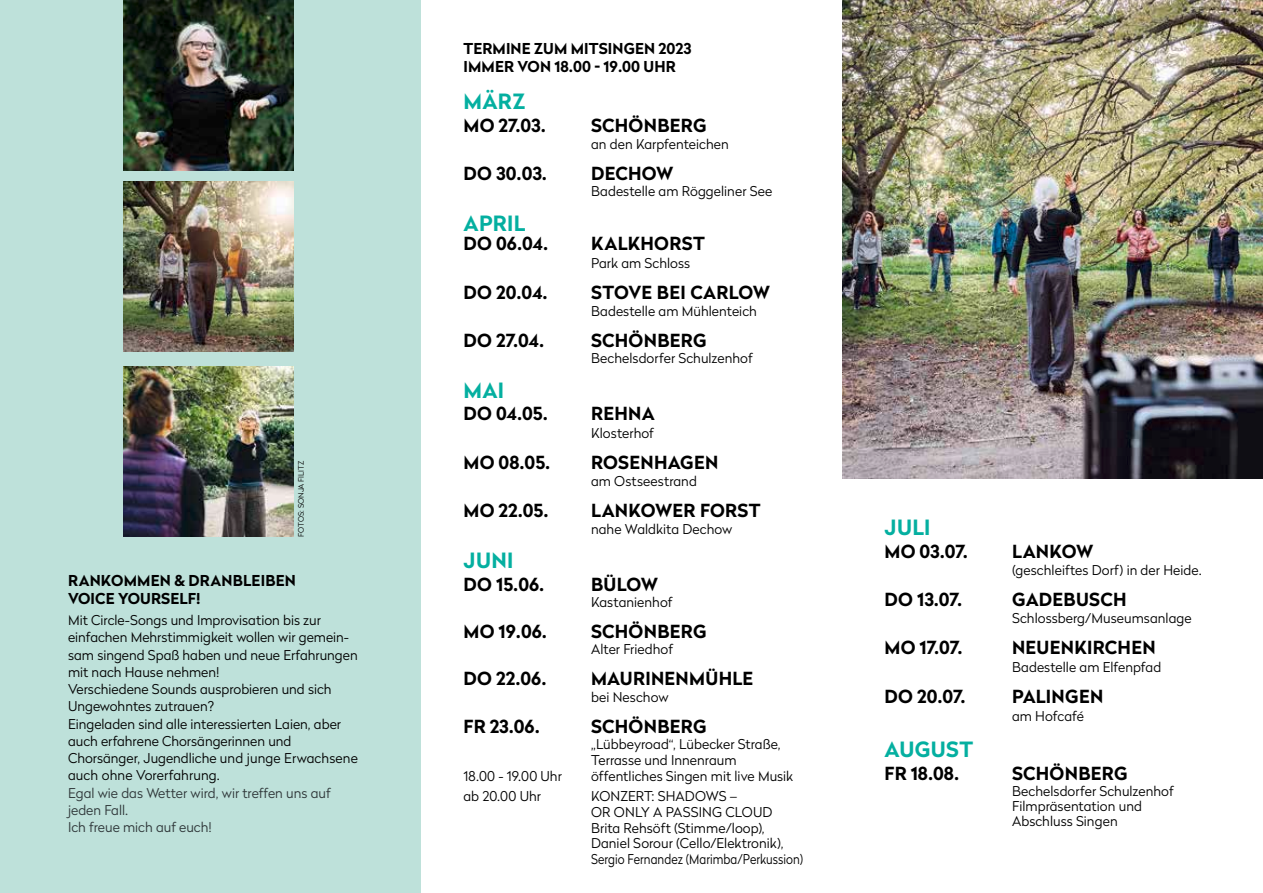
<style>
.page{position:relative;width:1263px;height:893px;background:#fff}
.page>*{position:absolute;margin:0;border:0;box-sizing:border-box;transform-origin:0 0}
.t1{font:700 21px "Radikal";letter-spacing:.015em;color:#04afa0}
.t2{font:700 18px "Radikal";letter-spacing:.01em;color:#000}
.t3{font:700 15px/18px "Radikal";letter-spacing:.005em;color:#000}
.t4{font:300 13.5px/17.2px "Radikal";color:#000}
.t5{font:300 13.5px/17.2px "Radikal";color:#2e3638}
.t6{font:300 7.5px "Radikal";letter-spacing:.005em;color:#000}
.s1{font-family:"Helvetica Neue LT Std"}
</style>
<div class="page">
<div style="left:0;top:0;width:421px;height:893px;background:#bee1da"></div>
<img style="left:123px;top:0;width:170px;height:170px">
<img style="left:123px;top:367px;width:170px;height:170px">
<img style="left:123px;top:182px;width:170px;height:170px">
<img style="left:842px;top:0;width:421px;height:479px">
<p class="t6" style="left:296px;top:537px;width:78px;rotate:-90deg">FOTOS: SONJA FILITZ</p>
<p class="t3" style="left:68px;top:570px;width:229px">RANKOMMEN &amp; DRANBLEIBEN<br>VOICE YOURSELF!</p>
<p class="t4" style="left:68px;top:611px;width:291px">Mit Circle-Songs und Improvisation bis zur einfachen Mehrstimmigkeit wollen wir gemein&shy;sam singend Spaß haben und neue Erfahrungen mit nach Hause nehmen!<br>Verschiedene Sounds ausprobieren und sich Ungewohntes zutrauen?<br>Eingeladen sind alle interessierten Laien, aber auch erfahrene Chorsängerinnen und Chorsänger, Jugendliche und junge Erwachsene auch ohne Vorerfahrung.</p>
<p class="t5" style="left:68px;top:784px;width:264px">Egal wie das Wetter wird, wir treffen uns auf jeden Fall.<br>Ich freue mich auf euch!</p>
<p class="t3" style="left:464px;top:39px;width:229px">TERMINE ZUM MITSINGEN 2023<br>IMMER VON 18.00 - 19.00 UHR</p>
<h1 class="t1" style="left:464px;top:87px;width:63px">MÄRZ</h1>
<h2 class="t2" style="left:464px;top:112px;width:84px">MO 27.03.</h2>
<h2 class="t2" style="left:591px;top:112px;width:117px">SCHÖNBERG</h2>
<p class="t4" style="left:591px;top:135px;width:139px">an den Karpfenteichen</p>
<h2 class="t2" style="left:464px;top:161px;width:85px">DO 30.03.</h2>
<h2 class="t2" style="left:591px;top:161px;width:84px">DECHOW</h2>
<p class="t4" style="left:591px;top:182px;width:183px">Badestelle am Röggeliner See</p>
<h1 class="t1" style="left:464px;top:208px;width:63px">APRIL</h1>
<h2 class="t2" style="left:464px;top:231px;width:86px">DO 06.04.</h2>
<h2 class="t2" style="left:591px;top:231px;width:115px">KALKHORST</h2>
<p class="t4" style="left:591px;top:254px;width:101px">Park am Schloss</p>
<h2 class="t2" style="left:464px;top:279px;width:85px">DO 20.04.</h2>
<h2 class="t2" style="left:591px;top:279px;width:181px">STOVE BEI CARLOW</h2>
<p class="t4" style="left:591px;top:302px;width:167px">Badestelle am Mühlenteich</p>
<h2 class="t2" style="left:464px;top:327px;width:82px">DO 27.04.</h2>
<h2 class="t2" style="left:591px;top:327px;width:117px">SCHÖNBERG</h2>
<p class="t4" style="left:591px;top:349px;width:163px">Bechelsdorfer Schulzenhof</p>
<h1 class="t1" style="left:464px;top:375px;width:42px">MAI</h1>
<h2 class="t2" style="left:464px;top:401px;width:86px">DO 04.05.</h2>
<h2 class="t2" style="left:591px;top:401px;width:65px">REHNA</h2>
<p class="t4" style="left:591px;top:424px;width:64px">Klosterhof</p>
<h2 class="t2" style="left:464px;top:450px;width:88px">MO 08.05.</h2>
<h2 class="t2" style="left:591px;top:450px;width:129px">ROSENHAGEN</h2>
<p class="t4" style="left:591px;top:472px;width:107px">am Ostseestrand</p>
<h2 class="t2" style="left:464px;top:498px;width:86px">MO 22.05.</h2>
<h2 class="t2" style="left:591px;top:498px;width:171px">LANKOWER FORST</h2>
<p class="t4" style="left:591px;top:519px;width:143px">nahe Waldkita Dechow</p>
<h1 class="t1" style="left:464px;top:545px;width:51px">JUNI</h1>
<h2 class="t2" style="left:464px;top:571px;width:82px">DO 15.06.</h2>
<h2 class="t2" style="left:591px;top:571px;width:69px">BÜLOW</h2>
<p class="t4" style="left:591px;top:593px;width:83px">Kastanienhof</p>
<h2 class="t2" style="left:464px;top:618px;width:85px">MO 19.06.</h2>
<h2 class="t2" style="left:591px;top:618px;width:117px">SCHÖNBERG</h2>
<p class="t4" style="left:591px;top:640px;width:83px">Alter Friedhof</p>
<h2 class="t2" style="left:464px;top:665px;width:84px">DO 22.06.</h2>
<h2 class="t2" style="left:591px;top:665px;width:164px">MAURINENMÜHLE</h2>
<p class="t4" style="left:591px;top:688px;width:79px">bei Neschow</p>
<h2 class="t2" style="left:464px;top:714px;width:78px">FR 23.06.</h2>
<h2 class="t2" style="left:591px;top:714px;width:117px">SCHÖNBERG</h2>
<p class="t4" style="left:591px;top:736px;width:191px;line-height:15.8px">„Lübbeyroad“, Lübecker Straße,<br>Terrasse und Innenraum</p>
<p class="t4" style="left:463px;top:767px;width:100px">18.00 - 19.00 Uhr</p>
<p class="t4" style="left:591px;top:767px;width:204px">öffentliches Singen mit live Musik</p>
<p class="t4" style="left:463px;top:787px;width:79px">ab 20.00 Uhr</p>
<p class="t4" style="left:591px;top:788px;width:214px;line-height:15.8px">KONZERT: SHADOWS <span class="s1">–<br></span>OR ONLY A PASSING CLOUD<br>Brita Rehsöft (Stimme/loop),<br>Daniel Sorour (Cello/Elektronik),<br>Sergio Fernandez (Marimba/Perkussion)</p>
<h1 class="t1" style="left:885px;top:513px;width:47px">JULI</h1>
<h2 class="t2" style="left:885px;top:538px;width:85px">MO 03.07.</h2>
<h2 class="t2" style="left:1012px;top:538px;width:83px">LANKOW</h2>
<p class="t4" style="left:1012px;top:561px;width:191px">(geschleiftes Dorf) in der Heide.</p>
<h2 class="t2" style="left:885px;top:587px;width:79px">DO 13.07.</h2>
<h2 class="t2" style="left:1012px;top:587px;width:116px">GADEBUSCH</h2>
<p class="t4" style="left:1012px;top:609px;width:181px">Schlossberg/Museumsanlage</p>
<h2 class="t2" style="left:885px;top:635px;width:79px">MO 17.07.</h2>
<h2 class="t2" style="left:1012px;top:635px;width:145px">NEUENKIRCHEN</h2>
<p class="t4" style="left:1012px;top:658px;width:151px">Badestelle am Elfenpfad</p>
<h2 class="t2" style="left:885px;top:684px;width:83px">DO 20.07.</h2>
<h2 class="t2" style="left:1012px;top:684px;width:93px">PALINGEN</h2>
<p class="t4" style="left:1012px;top:707px;width:73px">am Hofcafé</p>
<h1 class="t1" style="left:885px;top:735px;width:90px">AUGUST</h1>
<h2 class="t2" style="left:885px;top:760px;width:76px">FR 18.08.</h2>
<h2 class="t2" style="left:1012px;top:760px;width:117px">SCHÖNBERG</h2>
<p class="t4" style="left:1012px;top:783px;width:163px;line-height:15px">Bechelsdorfer Schulzenhof<br>Filmpräsentation und<br>Abschluss Singen</p>
</div>
